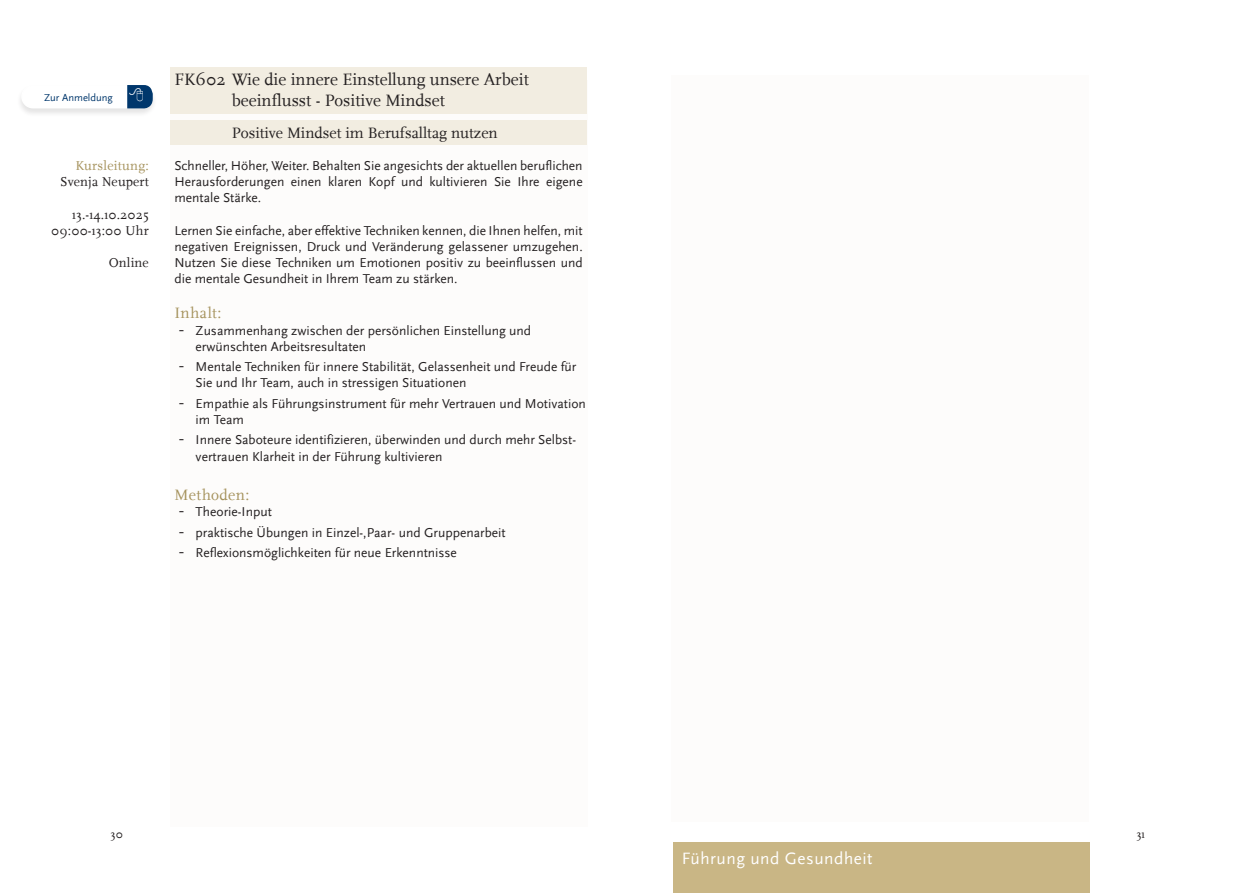
<style>
.page{position:relative;width:1259px;height:893px;background:#fff}
.page>*{position:absolute;margin:0;border:0;box-sizing:border-box;transform-origin:0 0}
.t1{font:17.25px/20.7px "HU Scala";color:#231f20}
.t2{font:17.25px "HU Scala Sans";letter-spacing:.03em;color:#fff}
.t3{font:15.75px "HU Scala";color:#231f20}
.t4{font:15.75px "HU Scala";letter-spacing:.03em;color:#a5925c}
.t5{font:13.5px/16.2px "HU Scala Sans";color:#231f20}
.t6{font:13.5px/16.2px "HU Scala";letter-spacing:.01em;color:#231f20;text-align:right}
.t7{font:13.5px "HU Scala";letter-spacing:.02em;color:#a5925c}
.t8{font:12px "HU Scala";color:#231f20}
.t9{font:10.5px "HU Scala Sans";color:#00376c}
.s1{font-family:"Verdana"}
</style>
<div class="page">
<div style="left:673px;top:843px;width:417px;height:50px;background:#c9b685"></div>
<div style="left:671px;top:76px;width:418px;height:746px;background:#fdfcfb"></div>
<div style="left:170px;top:80px;width:418px;height:747px;background:#fdfcfb"></div>
<div style="left:170px;top:67px;width:417px;height:47px;background:#f2ede1"></div>
<div style="left:170px;top:121px;width:417px;height:24px;background:#f2ede1"></div>
<div style="left:17px;top:85px;width:140px;height:32px;background:#231f20;opacity:.12"></div>
<div style="left:22px;top:86px;width:130px;height:22px;background:#fff;border-radius:11px"></div>
<div style="left:21px;top:85px;width:132px;height:23px;border:2px solid #fff;border-radius:11px"></div>
<svg style="left:126px;top:85px;width:27px;height:24px"></svg>
<p class="t9" style="left:44px;top:91px;width:70px">Zur Anmeldung</p>
<p class="t7" style="left:75px;top:158px;width:75px">Kursleitung:</p>
<p class="t6" style="left:60px;top:174px;width:90px">Svenja Neupert</p>
<p class="t6" style="left:51px;top:207px;width:99px">13.-14.10.2025<br>09:00-13:00 Uhr</p>
<p class="t6" style="left:109px;top:255px;width:42px">Online</p>
<p class="t1" style="left:232px;top:70px;width:298px;text-indent:-57px">FK602 Wie die innere Einstellung unsere Arbeit beeinflusst - Positive Mindset</p>
<p class="t3" style="left:232px;top:124px;width:267px">Positive Mindset im Berufsalltag nutzen</p>
<p class="t5" style="left:174px;top:158px;width:410px;text-align:justify">Schneller, Höher, Weiter. Behalten Sie angesichts der aktuellen beruflichen Herausforderungen einen klaren Kopf und kultivieren Sie Ihre eigene mentale Stärke.</p>
<p class="t5" style="left:174px;top:222px;width:410px;text-align:justify">Lernen Sie einfache, aber effektive Techniken kennen, die Ihnen helfen, mit negativen Ereignissen, Druck und Veränderung gelassener umzugehen.<br>Nutzen Sie diese Techniken um Emotionen positiv zu beeinflussen und die mentale Gesundheit in Ihrem Team zu stärken.</p>
<p class="t4" style="left:174px;top:305px;width:49px">Inhalt:</p>
<p class="t5" style="left:196px;top:322px;width:337px;text-indent:-17px"><span class="s1">-</span> Zusammenhang zwischen der persönlichen Einstellung und erwünschten Arbeitsresultaten</p>
<p class="t5" style="left:196px;top:359px;width:382px;text-indent:-17px"><span class="s1">-</span> Mentale Techniken für innere Stabilität, Gelassenheit und Freude für<br>Sie und Ihr Team, auch in stressigen Situationen</p>
<p class="t5" style="left:196px;top:396px;width:392px;text-indent:-17px"><span class="s1">-</span> Empathie als Führungsinstrument für mehr Vertrauen und Motivation im Team</p>
<p class="t5" style="left:196px;top:432px;width:382px;text-indent:-17px"><span class="s1">-</span> Innere Saboteure identifizieren, überwinden und durch mehr Selbst&shy;vertrauen Klarheit in der Führung kultivieren</p>
<p class="t4" style="left:174px;top:486px;width:77px">Methoden:</p>
<p class="t5" style="left:179px;top:504px;width:95px"><span class="s1">-</span> Theorie-Input</p>
<p class="t5" style="left:179px;top:524px;width:328px"><span class="s1">-</span> praktische Übungen in Einzel-,Paar- und Gruppenarbeit</p>
<p class="t5" style="left:179px;top:545px;width:280px"><span class="s1">-</span> Reflexionsmöglichkeiten für neue Erkenntnisse</p>
<p class="t8" style="left:111px;top:828px;width:14px">30</p>
<p class="t8" style="left:1136px;top:828px;width:10px">31</p>
<p class="t2" style="left:682px;top:849px;width:192px">Führung und Gesundheit</p>
</div>
